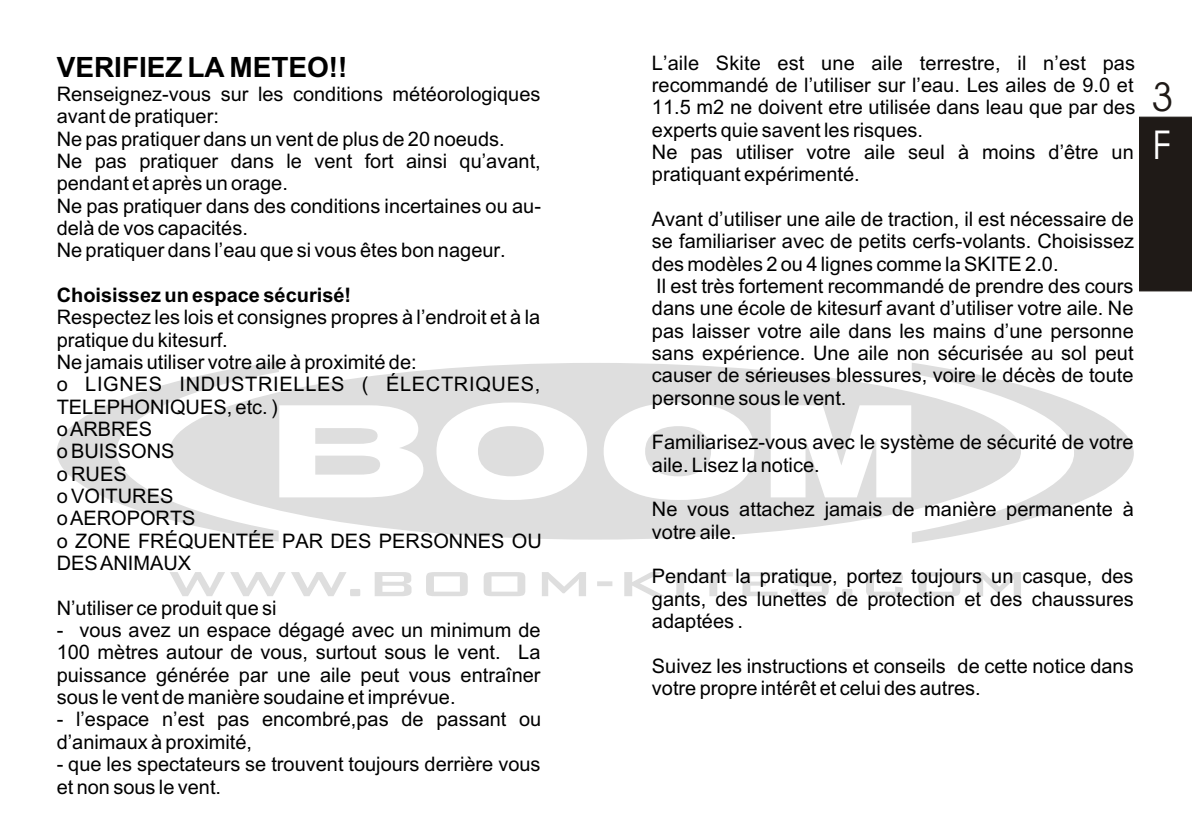
<style>
.page{position:relative;width:1192px;height:840px;background:#fff}
.page>*{position:absolute;margin:0;border:0;box-sizing:border-box;transform-origin:0 0}
.t1{font:40px "Avant Garde Bk BT";color:#1f1a17}
.t2{font:40px "Avant Garde Bk BT";color:#fff}
.t3{font:700 28px "Arial";color:#000}
.t4{font:20px/22.4px "Arial";color:#000}
.t5{font:700 20px "Arial";color:#000}
</style>
<div class="page">
<div style="left:1139px;top:117px;width:53px;height:174px;background:#1f1a17"></div>
<svg style="left:57px;top:361px;width:222px;height:181px"></svg>
<svg style="left:170px;top:363px;width:742px;height:177px;fill:#dedede"></svg>
<svg style="left:912px;top:363px;width:222px;height:180px"></svg>
<svg style="left:170px;top:572px;width:851px;height:24px"></svg>
<h2 class="t3" style="left:57px;top:56px;width:292px">VERIFIEZ LA METEO!!</h2>
<p class="t4" style="left:57px;top:84px;width:486px">Renseignez-vous sur les conditions météorologiques avant de pratiquer:<br>Ne pas pratiquer dans un vent de plus de 20 noeuds.<br>Ne pas pratiquer dans le vent fort ainsi qu’avant, pendant et après un orage.<br>Ne pas pratiquer dans des conditions incertaines ou au&shy;delà de vos capacités.<br>Ne pratiquer dans l’eau que si vous êtes bon nageur.</p>
<p class="t5" style="left:57px;top:287px;width:296px">Choisissez un espace sécurisé!</p>
<p class="t4" style="left:57px;top:308px;width:487px">Respectez les lois et consignes propres à l’endroit et à la pratique du kitesurf.<br>Ne jamais utiliser votre aile à proximité de:<br>o LIGNES INDUSTRIELLES ( ÉLECTRIQUES,<br>TELEPHONIQUES, etc. )<br>o ARBRES<br>o BUISSONS<br>o RUES<br>o VOITURES<br>o AEROPORTS<br>o ZONE FRÉQUENTÉE PAR DES PERSONNES OU<br>DES ANIMAUX</p>
<p class="t4" style="left:57px;top:598px;width:221px">N’utiliser ce produit que si</p>
<p class="t4" style="left:57px;top:621px;width:485px;text-align:justify">- vous avez un espace dégagé avec un minimum de 100 mètres autour de vous, surtout sous le vent. La puissance générée par une aile peut vous entraîner sous le vent de manière soudaine et imprévue.</p>
<p class="t4" style="left:57px;top:710px;width:486px">- l’espace n’est pas encombré,pas de passant ou d’animaux à proximité,</p>
<p class="t4" style="left:57px;top:755px;width:485px">- que les spectateurs se trouvent toujours derrière vous et non sous le vent.</p>
<p class="t4" style="left:652px;top:53px;width:485px">L’aile Skite est une aile terrestre, il n’est pas recommandé de l’utiliser sur l’eau. Les ailes de 9.0 et 11.5 m2 ne doivent etre utilisée dans leau que par des experts quie savent les risques.<br>Ne pas utiliser votre aile seul à moins d’être un pratiquant expérimenté.</p>
<p class="t4" style="left:652px;top:210px;width:484px">Avant d’utiliser une aile de traction, il est nécessaire de se familiariser avec de petits cerfs-volants. Choisissez des modèles 2 ou 4 lignes comme la SKITE 2.0.<br>Il est très fortement recommandé de prendre des cours dans une école de kitesurf avant d’utiliser votre aile. Ne pas laisser votre aile dans les mains d’une personne sans expérience. Une aile non sécurisée au sol peut causer de sérieuses blessures, voire le décès de toute personne sous le vent.</p>
<p class="t4" style="left:652px;top:433px;width:483px">Familiarisez-vous avec le système de sécurité de votre aile. Lisez la notice.</p>
<p class="t4" style="left:652px;top:500px;width:483px">Ne vous attachez jamais de manière permanente à votre aile.</p>
<p class="t4" style="left:652px;top:567px;width:483px;text-align:justify">Pendant la pratique, portez toujours un casque, des gants, des lunettes de protection et des chaussures adaptées .</p>
<p class="t4" style="left:652px;top:656px;width:483px">Suivez les instructions et conseils de cette notice dans votre propre intérêt et celui des autres.</p>
<h1 class="t1" style="left:1151px;top:81px;width:24px">3</h1>
<h1 class="t2" style="left:1153px;top:128px;width:21px">F</h1>
</div>
